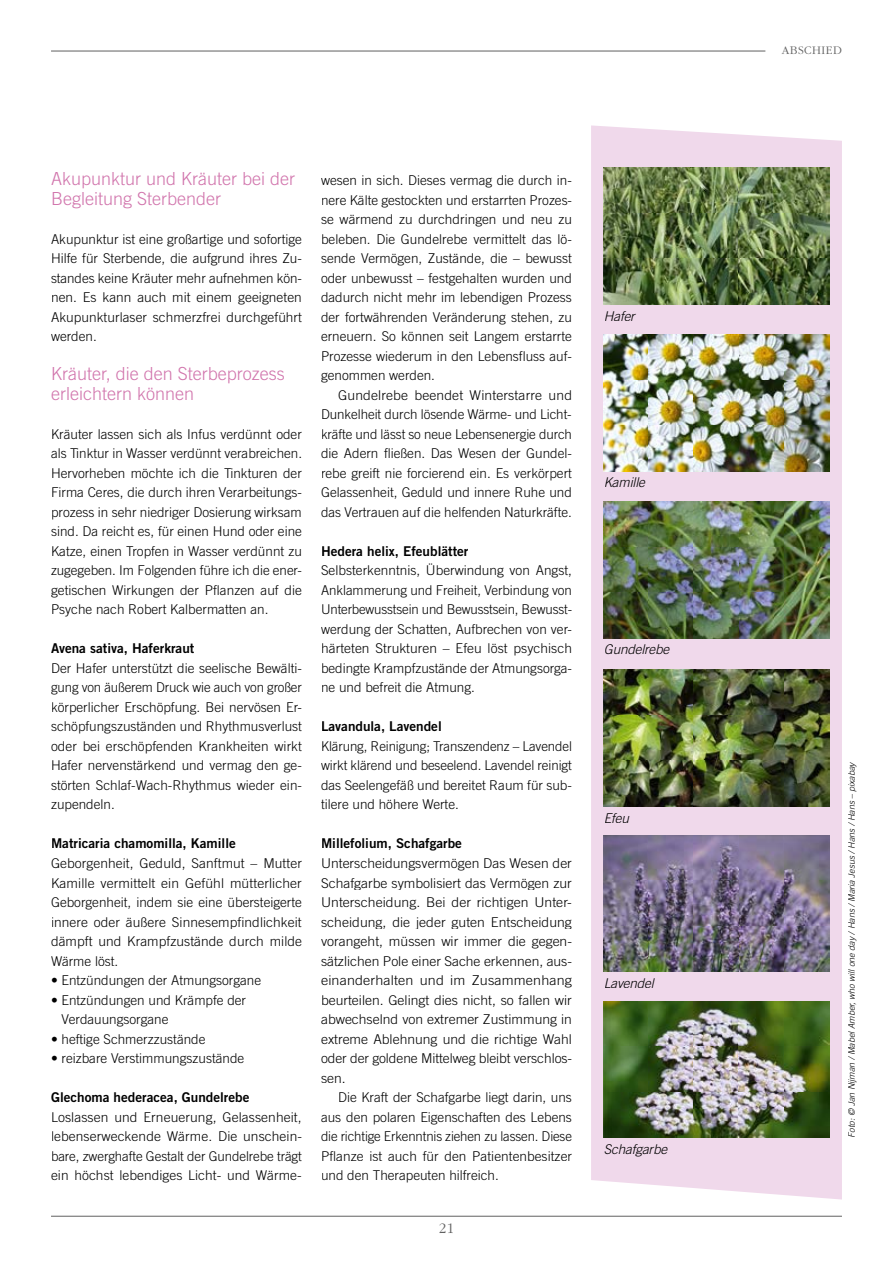
<style>
.page{position:relative;width:893px;height:1263px;background:#fff}
.page>*{position:absolute;margin:0;border:0;box-sizing:border-box;transform-origin:0 0}
.t1{font:300 18px/19.5px "Trade Gothic LT Std";color:#d174ac}
.t2{font:300 15px "ITC Garamond Std";color:#606060}
.t3{font:300 13.5px/19.5px "Trade Gothic LT Std";color:#000;text-align:justify}
.t4{font:13.5px "Trade Gothic LT Std Bd 2";color:#000}
.t5{font:italic 300 13.5px "Trade Gothic LT Std";letter-spacing:-.01em;color:#000}
.t6{font:300 12px "ITC Garamond Std";letter-spacing:.04em;color:#606060}
.t7{font:italic 300 9px "Trade Gothic LT Std";color:#000}
</style>
<div class="page">
<hr style="left:51px;top:1216px;width:791px;height:1px;background:#606060">
<hr style="left:51px;top:51px;width:714px;height:1px;background:#606060">
<svg style="left:591px;top:125px;width:251px;height:1074px;fill:#f0d9eb"></svg>
<img style="left:604px;top:168px;width:225px;height:136px">
<img style="left:604px;top:335px;width:225px;height:136px">
<img style="left:604px;top:502px;width:225px;height:136px">
<img style="left:604px;top:670px;width:225px;height:136px">
<img style="left:604px;top:835px;width:225px;height:136px">
<div style="left:605px;top:311px;width:31px;height:10px;background:#f0d9eb"></div>
<div style="left:605px;top:478px;width:40px;height:9px;background:#f0d9eb"></div>
<div style="left:605px;top:645px;width:65px;height:10px;background:#f0d9eb"></div>
<div style="left:605px;top:813px;width:24px;height:10px;background:#f0d9eb"></div>
<div style="left:605px;top:978px;width:50px;height:10px;background:#f0d9eb"></div>
<img style="left:604px;top:1001px;width:225px;height:136px">
<div style="left:605px;top:1144px;width:62px;height:12px;background:#f0d9eb"></div>
<h1 class="t1" style="left:51px;top:169px;width:246px">Akupunktur und Kräuter bei der<br>Begleitung Sterbender</h1>
<p class="t3" style="left:51px;top:229px;width:252px">Akupunktur ist eine großartige und sofortige Hilfe für Sterbende, die aufgrund ihres Zu&shy;standes keine Kräuter mehr aufnehmen kön&shy;nen. Es kann auch mit einem geeigneten Akupunkturlaser schmerzfrei durchgeführt werden.</p>
<h1 class="t1" style="left:51px;top:364px;width:235px">Kräuter, die den Sterbeprozess erleichtern können</h1>
<p class="t3" style="left:51px;top:424px;width:253px">Kräuter lassen sich als Infus verdünnt oder als Tinktur in Wasser verdünnt verabreichen.<br>Hervorheben möchte ich die Tinkturen der Firma Ceres, die durch ihren Verarbeitungs&shy;prozess in sehr niedriger Dosierung wirksam sind. Da reicht es, für einen Hund oder eine Katze, einen Tropfen in Wasser verdünnt zu zugegeben. Im Folgenden führe ich die ener&shy;getischen Wirkungen der Pflanzen auf die Psyche nach Robert Kalbermatten an.</p>
<p class="t4" style="left:51px;top:640px;width:145px">Avena sativa, Haferkraut</p>
<p class="t3" style="left:51px;top:658px;width:253px">Der Hafer unterstützt die seelische Bewälti&shy;gung von äußerem Druck wie auch von großer körperlicher Erschöpfung. Bei nervösen Er&shy;schöpfungszuständen und Rhythmusverlust oder bei erschöpfenden Krankheiten wirkt Hafer nervenstärkend und vermag den ge&shy;störten Schlaf-Wach-Rhythmus wieder ein&shy;zupendeln.</p>
<p class="t4" style="left:51px;top:835px;width:186px">Matricaria chamomilla, Kamille</p>
<p class="t3" style="left:51px;top:853px;width:253px">Geborgenheit, Geduld, Sanftmut – Mutter Kamille vermittelt ein Gefühl mütterlicher Geborgenheit, indem sie eine übersteigerte innere oder äußere Sinnesempfindlichkeit dämpft und Krampfzustände durch milde Wärme löst.</p>
<p class="t3" style="left:51px;top:970px;width:212px">• Entzündungen der Atmungsorgane</p>
<p class="t3" style="left:62px;top:990px;width:186px;text-indent:-11px">• Entzündungen und Krämpfe der<br>Verdauungs organe</p>
<p class="t3" style="left:51px;top:1029px;width:156px">• heftige Schmerzzustände</p>
<p class="t3" style="left:51px;top:1048px;width:195px">• reizbare Verstimmungszustände</p>
<p class="t4" style="left:51px;top:1089px;width:200px">Glechoma hederacea, Gundelrebe</p>
<p class="t3" style="left:51px;top:1107px;width:253px">Loslassen und Erneuerung, Gelassenheit, lebenserweckende Wärme. Die unschein&shy;bare, zwerghafte Gestalt der Gundelrebe trägt ein höchst lebendiges Licht- und Wärme-</p>
<p class="t3" style="left:321px;top:171px;width:253px">wesen in sich. Dieses vermag die durch in&shy;nere Kälte gestockten und erstarrten Prozes&shy;se wärmend zu durchdringen und neu zu beleben. Die Gundelrebe vermittelt das lö&shy;sende Vermögen, Zustände, die – bewusst oder unbewusst – festgehalten wurden und dadurch nicht mehr im lebendigen Prozess der fortwährenden Veränderung stehen, zu erneuern. So können seit Langem erstarrte Prozesse wiederum in den Lebensfluss auf&shy;genommen werden.</p>
<p class="t3" style="left:321px;top:385px;width:252px;text-indent:17px">Gundelrebe beendet Winterstarre und Dunkelheit durch lösende Wärme- und Licht&shy;kräfte und lässt so neue Lebensenergie durch die Adern fließen. Das Wesen der Gundel&shy;rebe greift nie forcierend ein. Es verkörpert Gelassenheit, Geduld und innere Ruhe und das Vertrauen auf die helfenden Naturkräfte.</p>
<p class="t4" style="left:321px;top:543px;width:149px">Hedera helix, Efeublätter</p>
<p class="t3" style="left:321px;top:561px;width:253px">Selbsterkenntnis, Überwindung von Angst, Anklammerung und Freiheit, Verbindung von Unterbewusstsein und Bewusstsein, Bewusst&shy;werdung der Schatten, Aufbrechen von ver&shy;härteten Strukturen – Efeu löst psychisch bedingte Krampfzustände der Atmungsorga&shy;ne und befreit die Atmung.</p>
<p class="t4" style="left:321px;top:718px;width:122px">Lavandula, Lavendel</p>
<p class="t3" style="left:321px;top:736px;width:252px">Klärung, Reinigung; Transzendenz – Lavendel wirkt klärend und beseelend. Lavendel reinigt das Seelengefäß und bereitet Raum für sub&shy;tilere und höhere Werte.</p>
<p class="t4" style="left:321px;top:835px;width:142px">Millefolium, Schafgarbe</p>
<p class="t3" style="left:321px;top:853px;width:253px">Unterscheidungsvermögen Das Wesen der Schafgarbe symbolisiert das Vermögen zur Unterscheidung. Bei der richtigen Unter&shy;scheidung, die jeder guten Entscheidung vorangeht, müssen wir immer die gegen&shy;sätzlichen Pole einer Sache erkennen, aus&shy;einanderhalten und im Zusammenhang beurteilen. Gelingt dies nicht, so fallen wir abwechselnd von extremer Zustimmung in extreme Ablehnung und die richtige Wahl oder der goldene Mittelweg bleibt verschlos&shy;sen.</p>
<p class="t3" style="left:321px;top:1087px;width:253px;text-indent:17px">Die Kraft der Schafgarbe liegt darin, uns aus den polaren Eigenschaften des Lebens die richtige Erkenntnis ziehen zu lassen. Diese Pflanze ist auch für den Patientenbesitzer und den Therapeuten hilfreich.</p>
<p class="t2" style="left:439px;top:1220px;width:17px">21</p>
<p class="t5" style="left:604px;top:308px;width:32px">Hafer</p>
<p class="t5" style="left:604px;top:474px;width:43px">Kamille</p>
<p class="t5" style="left:604px;top:642px;width:67px">Gundelrebe</p>
<p class="t5" style="left:604px;top:810px;width:27px">Efeu</p>
<p class="t5" style="left:604px;top:975px;width:52px">Lavendel</p>
<p class="t5" style="left:604px;top:1141px;width:65px">Schafgarbe</p>
<p class="t6" style="left:782px;top:44px;width:62px">ABSCHIED</p>
<p class="t7" style="left:846px;top:1137px;width:377px;rotate:-90deg">Foto: © Jan Nijman / Mabel Amber, who will one day / Hans / Maria Jesus / Hans / Hans – pixabay</p>
</div>
